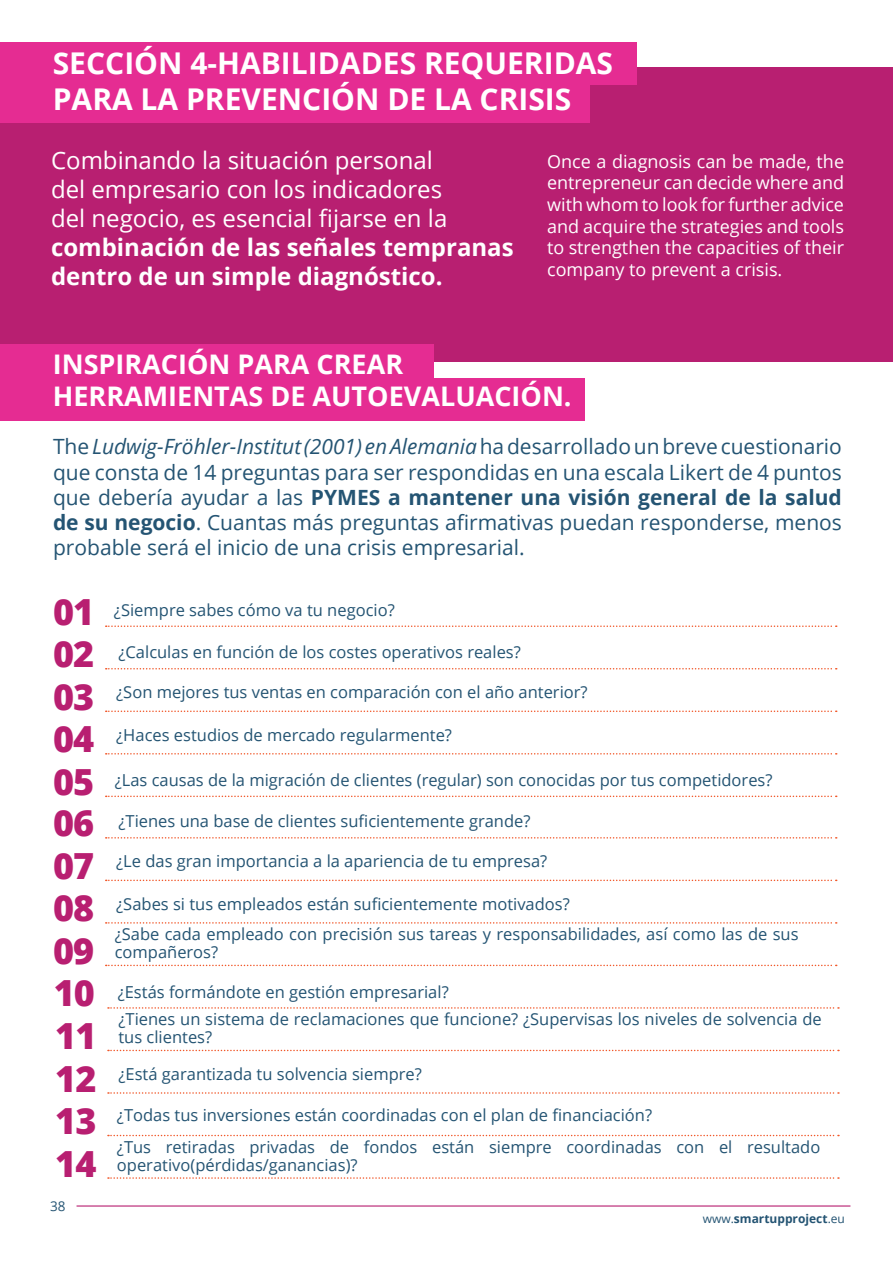
<style>
.page{position:relative;width:893px;height:1263px;background:#fff}
.page>*{position:absolute;margin:0;border:0;box-sizing:border-box;transform-origin:0 0}
.t1{font:800 36px "Open Sans";letter-spacing:-.025em;color:#b81f71}
.t2{font:700 30px/36px "Open Sans";color:#fff}
.t3{font:700 27px "Open Sans";color:#fff}
.t4{font:24px/28.8px "Open Sans";color:#fff}
.t5{font:21px/25.2px "Open Sans";color:#245473;text-align:justify}
.t6{font:18px/21.6px "Open Sans";color:#fff;text-align:justify}
.t7{font:16.5px/18px "Open Sans";color:#245473}
.t8{font:13.5px "Open Sans";color:#245473}
.t9{font:700 12px "Open Sans";color:#245473}
.s1{font-weight:700}
.s2{font-style:italic}
.s3{font-weight:400}
</style>
<div class="page">
<div style="left:0;top:67px;width:893px;height:294px;background:#b81f71"></div>
<hr style="left:77px;top:1205px;width:773px;height:1px;background:#b81f71">
<div style="left:0;top:43px;width:637px;height:42px;background:#e52c92"></div>
<div style="left:0;top:81px;width:590px;height:42px;background:#e52c92"></div>
<svg style="left:106px;top:625px;width:731px;height:2px"></svg>
<svg style="left:106px;top:668px;width:731px;height:1px"></svg>
<svg style="left:106px;top:710px;width:731px;height:2px"></svg>
<svg style="left:106px;top:753px;width:731px;height:1px"></svg>
<svg style="left:106px;top:795px;width:731px;height:2px"></svg>
<svg style="left:106px;top:837px;width:731px;height:1px"></svg>
<svg style="left:106px;top:880px;width:731px;height:1px"></svg>
<svg style="left:106px;top:922px;width:731px;height:2px"></svg>
<svg style="left:106px;top:965px;width:731px;height:1px"></svg>
<svg style="left:108px;top:1007px;width:731px;height:2px"></svg>
<svg style="left:108px;top:1050px;width:731px;height:1px"></svg>
<svg style="left:108px;top:1092px;width:731px;height:2px"></svg>
<svg style="left:108px;top:1135px;width:731px;height:1px"></svg>
<svg style="left:108px;top:1177px;width:731px;height:2px"></svg>
<div style="left:0;top:344px;width:434px;height:43px;background:#e52c92"></div>
<div style="left:0;top:379px;width:584px;height:42px;background:#e52c92"></div>
<p class="t2" style="left:53px;top:44px;width:562px">SECCIÓN 4-HABILIDADES REQUERIDAS<br>PARA LA PREVENCIÓN DE LA CRISIS</p>
<p class="t4" style="left:51px;top:146px;width:464px">Combinando la situación personal<br>del empresario con los indicadores<br>del negocio, es esencial fijarse en la <span class="s1">combinación de las señales tempranas dentro de un simple diagnóstico.</span></p>
<p class="t6" style="left:547px;top:150px;width:298px">Once a diagnosis can be made, the entrepreneur can decide where and with whom to look for further advice and acquire the strategies and tools to strengthen the capacities of their company to prevent a crisis.</p>
<p class="t3" style="left:53px;top:345px;width:352px">INSPIRACIÓN PARA CREAR</p>
<p class="t3" style="left:53px;top:377px;width:520px">HERRAMIENTAS DE AUTOEVALUACIÓN.</p>
<p class="t5" style="left:53px;top:434px;width:790px">The <span class="s2">Ludwig-Fröhler-Institut (2001) en Alemania</span> ha desarrollado un breve cuestionario que consta de 14 preguntas para ser respondidas en una escala Likert de 4 puntos que debería ayudar a las <span class="s1">PYMES a mantener una visión general de la salud de su negocio</span>. Cuantas más preguntas afirmativas puedan responderse, menos probable será el inicio de una crisis empresarial.</p>
<p class="t1" style="left:53px;top:584px;width:43px">01</p>
<p class="t7" style="left:114px;top:601px;width:282px">¿Siempre sabes cómo va tu negocio?</p>
<p class="t1" style="left:53px;top:627px;width:43px">02</p>
<p class="t1" style="left:53px;top:669px;width:43px">03</p>
<p class="t1" style="left:53px;top:712px;width:43px">04</p>
<p class="t1" style="left:53px;top:754px;width:43px">05</p>
<p class="t7" style="left:118px;top:643px;width:404px">¿Calculas en función de los costes operativos reales?</p>
<p class="t7" style="left:116px;top:683px;width:473px">¿Son mejores tus ventas en comparación con el año anterior?</p>
<p class="t7" style="left:116px;top:726px;width:337px">¿Haces estudios de mercado regularmente?</p>
<p class="t7" style="left:115px;top:770px;width:659px">¿Las causas de la migración de clientes (regular) son conocidas por tus competidores?</p>
<p class="t1" style="left:53px;top:796px;width:43px">06</p>
<p class="t1" style="left:53px;top:838px;width:43px">07</p>
<p class="t1" style="left:53px;top:881px;width:43px">08</p>
<p class="t1" style="left:53px;top:923px;width:43px">09</p>
<p class="t1" style="left:54px;top:966px;width:43px">10</p>
<p class="t1" style="left:55px;top:1008px;width:43px">11</p>
<p class="t1" style="left:55px;top:1051px;width:43px">12</p>
<p class="t1" style="left:55px;top:1093px;width:43px">13</p>
<p class="t7" style="left:118px;top:812px;width:414px">¿Tienes una base de clientes suficientemente grande?</p>
<p class="t7" style="left:116px;top:852px;width:433px">¿Le das gran importancia a la apariencia de tu empresa?</p>
<p class="t7" style="left:116px;top:895px;width:455px">¿Sabes si tus empleados están suficientemente motivados?</p>
<p class="t7" style="left:115px;top:924px;width:685px">¿Sabe cada empleado con precisión sus tareas y responsabilidades, así como las de sus compañeros?</p>
<p class="t7" style="left:118px;top:982px;width:332px">¿Estás formándote en gestión empresarial?</p>
<p class="t7" style="left:118px;top:1010px;width:705px">¿Tienes un sistema de reclamaciones que funcione? ¿Supervisas los niveles de solvencia de tus clientes?</p>
<p class="t7" style="left:118px;top:1065px;width:305px">¿Está garantizada tu solvencia siempre?</p>
<p class="t7" style="left:117px;top:1105px;width:537px">¿Todas tus inversiones están coordinadas con el plan de financiación?</p>
<p class="t1" style="left:55px;top:1136px;width:43px">14</p>
<p class="t7" style="left:117px;top:1137px;width:705px">¿Tus retiradas privadas de fondos están siempre coordinadas con el resultado operativo(pérdidas/ganancias)?</p>
<p class="t8" style="left:50px;top:1197px;width:17px">38</p>
<p class="t9" style="left:703px;top:1210px;width:144px"><span class="s3">www.</span>smartupproject<span class="s3">.eu</span></p>
</div>
